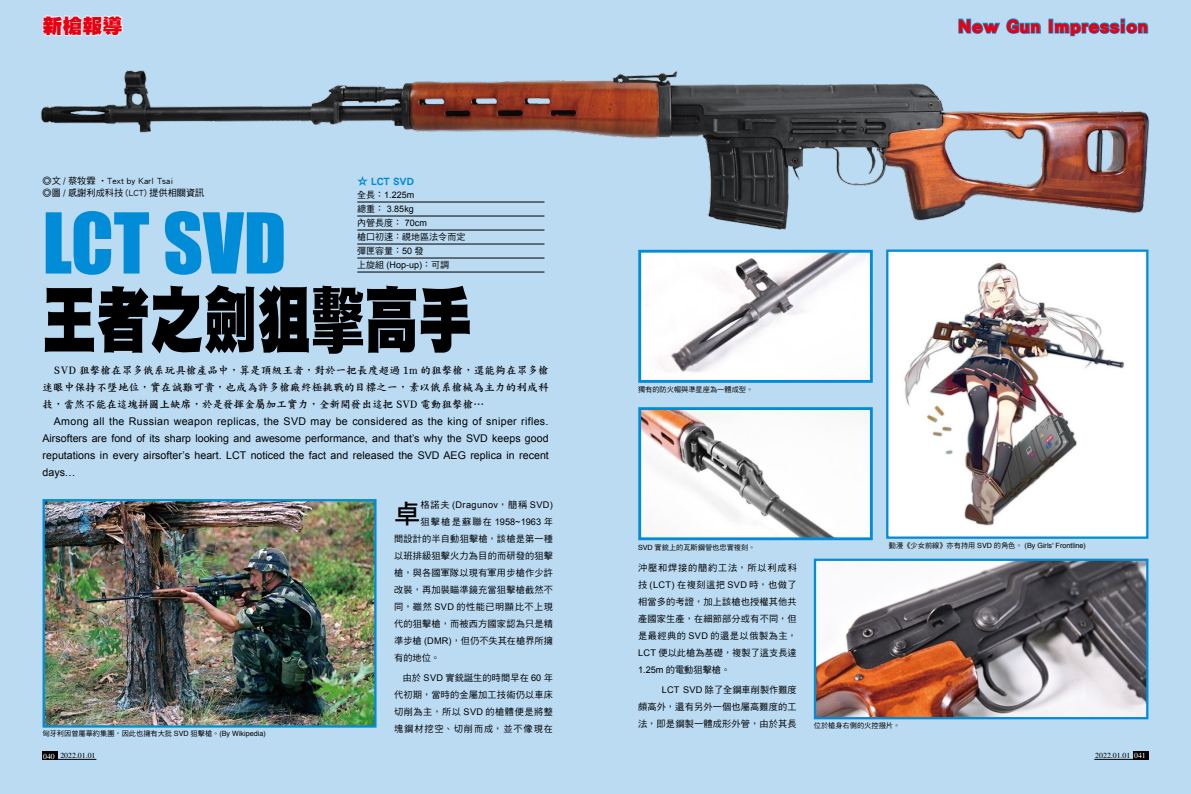
<style>
.page{position:relative;width:1191px;height:794px;background:#bbdbf3}
.page>*{position:absolute;margin:0;border:0;box-sizing:border-box;transform-origin:0 0}
.t1{font:77.4px "Impact";color:#008cd6}
.t2{font:72.4px "DF Hei Std W12";color:#000;scale:.74 1}
.t3{font:26.2px "DF Hei Std W7";color:#000}
.t4{font:20px "DF Hei Std W12";color:#e60012}
.t5{font:11px "DF Hei Std W9";color:#008cd6}
.t6{font:10.6px/17px "Arial";letter-spacing:.005em;color:#000;text-align:justify}
.t7{font:10.6px/17px "DF Kai Shu Std W7";color:#000;text-align:justify}
.t8{font:9.2px/17px "DF Hei Std W5";letter-spacing:.015em;color:#000;text-align:justify}
.t9{font:9.2px/17px "Arial";letter-spacing:.04em;color:#000}
.t10{font:9.2px "DF Hei Std W5";letter-spacing:.095em;color:#000}
.t11{font:9px/14px "Arial";color:#000}
.t12{font:9px/14px "DF Hei Std W5";color:#000}
.t13{font:7.8px "Times";color:#000}
.t14{font:7.2px "DF Hei Std W5";color:#000}
.t15{font:7.2px "Helvetica";color:#000}
.s1{font-family:"DF Hei Std W5"}
.s2{font-family:"Arial"}
.s3{font-family:"Helvetica"}
.s4{color:#fff}
</style>
<div class="page">
<img style="left:46px;top:502px;width:327px;height:222px">
<div style="left:43px;top:499px;width:333px;height:228px;border:2px solid #008cd6"></div>
<img style="left:642px;top:254px;width:226px;height:125px">
<div style="left:638px;top:250px;width:234px;height:133px;border:3px solid #008cd6"></div>
<img style="left:642px;top:411px;width:226px;height:125px">
<div style="left:638px;top:407px;width:234px;height:133px;border:3px solid #008cd6"></div>
<img style="left:817px;top:561px;width:328px;height:155px">
<div style="left:814px;top:558px;width:334px;height:161px;border:2px solid #008cd6"></div>
<div style="left:887px;top:251px;width:260px;height:286px;background:#fff"></div>
<img style="left:904px;top:262px;width:221px;height:264px">
<div style="left:886px;top:249px;width:262px;height:290px;border:2px solid #008cd6"></div>
<hr style="left:357px;top:244px;width:187px;height:1px;background:#000">
<hr style="left:357px;top:258px;width:187px;height:1px;background:#000">
<hr style="left:357px;top:272px;width:187px;height:1px;background:#000">
<div style="left:43px;top:751px;width:15px;height:8px;background:#000"></div>
<hr style="left:58px;top:759px;width:38px;height:1px;background:#000">
<div style="left:1133px;top:751px;width:15px;height:8px;background:#000"></div>
<hr style="left:1094px;top:759px;width:39px;height:1px;background:#000">
<svg style="left:958px;top:18px;width:83px;height:16px"></svg>
<div style="left:1048px;top:19px;width:5px;height:15px;border:1px solid #00a0e9"></div>
<svg style="left:1053px;top:18px;width:95px;height:19px"></svg>
<svg style="left:42px;top:15px;width:81px;height:21px"></svg>
<img style="left:41px;top:70px;width:1109px;height:161px">
<h3 class="t4" style="left:43px;top:15px;width:81px">新槍報導</h3>
<h3 class="t4" style="left:958px;top:15px;width:192px">New Gun Impression</h3>
<p class="t8" style="left:43px;top:174px;width:163px;line-height:12.5px">◎文 / 蔡牧霖 ‧Text by Karl Tsai<br>◎圖 / 感謝利成科技 (LCT) 提供相關資訊</p>
<p class="t5" style="left:357px;top:175px;width:58px">☆ LCT SVD</p>
<p class="t11" style="left:357px;top:187px;width:59px"><span class="s1">全長：</span>1.225m<span class="s1">總重：</span> 3.85kg</p>
<p class="t12" style="left:357px;top:215px;width:109px">內管長度： <span class="s2">70cm<br></span>槍口初速：視地區法令而定彈匣容量：<span class="s2">50</span> 發</p>
<p class="t11" style="left:357px;top:257px;width:93px"><span class="s1">上旋組</span> (Hop-up)<span class="s1">：可調</span></p>
<h1 class="t1" style="left:43px;top:183px;width:245px">LCT SVD</h1>
<h2 class="t2" style="left:43px;top:280px;width:582px">王者之劍狙擊高手</h2>
<p class="t7" style="left:43px;top:361px;width:508px;text-indent:11px">SVD 狙擊槍在眾多俄系玩具槍產品中，算是頂級王者，對於一把長度超過 1m 的狙擊槍，還能夠在眾多槍迷眼中保持不墜地位，實在誠難可貴，也成為許多槍廠終極挑戰的目標之一，素以俄系槍械為主力的利成科技，當然不能在這塊拼圖上缺席，於是發揮金屬加工實力，全新開發出這把 SVD 電動狙擊槍…</p>
<p class="t6" style="left:43px;top:412px;width:508px;text-indent:11px">Among all the Russian weapon replicas, the SVD may be considered as the king of sniper rifles.<br>Airsofters are fond of its sharp looking and awesome performance, and that’s why the SVD keeps good reputations in every airsofter’s heart. LCT noticed the fact and released the SVD AEG replica in recent days…</p>
<p class="t14" style="left:43px;top:729px;width:225px">匈牙利因曾屬華約集團，因此也擁有大批 <span class="s3">SVD</span> 狙擊槍。<span class="s3">(By Wikipedia)</span></p>
<h3 class="t3" style="left:394px;top:499px;width:28px">卓</h3>
<p class="t9" style="left:420px;top:497px;width:134px"><span class="s1">格諾夫</span> (Dragunov<span class="s1">，簡稱</span> SVD)<span class="s1">狙擊槍是蘇聯在</span> 1958~1963 <span class="s1">年</span></p>
<p class="t8" style="left:394px;top:530px;width:160px">間設計的半自動狙擊槍，該槍是第一種以班排級狙擊火力為目的而研發的狙擊槍，與各國軍隊以現有軍用步槍作少許改裝，再加裝瞄準鏡充當狙擊槍截然不同，雖然 <span class="s2">SVD</span> 的性能已明顯比不上現代的狙擊槍，而被西方國家認為只是精準步槍 <span class="s2">(DMR)</span>，但仍不失其在槍界所擁有的地位。</p>
<p class="t8" style="left:394px;top:669px;width:160px;text-indent:9px">由於 <span class="s2">SVD</span> 實銃誕生的時間早在 <span class="s2">60</span> 年代初期，當時的金屬加工技術仍以車床切削為主，所以 <span class="s2">SVD</span> 的槍體便是將整</p>
<p class="t10" style="left:394px;top:724px;width:160px">塊鋼材挖空、切削而成，並不像現在</p>
<p class="t14" style="left:638px;top:386px;width:117px">獨有的防火帽與準星座為一體成型。</p>
<p class="t14" style="left:638px;top:544px;width:119px"><span class="s3">SVD</span> 實銃上的瓦斯鋼管也忠實複刻。</p>
<p class="t15" style="left:889px;top:540px;width:198px"><span class="s1">動漫《少女前線》亦有持用</span> SVD <span class="s1">的角色。</span> (By Girls' Frontline)</p>
<p class="t8" style="left:638px;top:559px;width:160px">沖壓和焊接的簡約工法，所以利成科技 <span class="s2">(LCT)</span> 在複刻這把 <span class="s2">SVD</span> 時，也做了相當多的考證，加上該槍也授權其他共產國家生產，在細節部分或有不同，但是最經典的 <span class="s2">SVD</span> 的還是以俄製為主，<span class="s2">LCT</span> 便以此槍為基礎，複製了這支長達<span class="s2">1.25m</span> 的電動狙擊槍。</p>
<p class="t8" style="left:638px;top:680px;width:160px;text-indent:24px"><span class="s2">LCT SVD</span> 除了全鋼車削製作難度頗高外，還有另外一個也屬高難度的工法，即是鋼製一體成形外管，由於其長</p>
<p class="t14" style="left:814px;top:721px;width:88px">位於槍身右側的火控撥片。</p>
<p class="t13" style="left:43px;top:751px;width:54px"><span class="s4">040</span> 2022.01.01</p>
<p class="t13" style="left:1095px;top:751px;width:52px">2022.01.01 <span class="s4">041</span></p>
</div>
